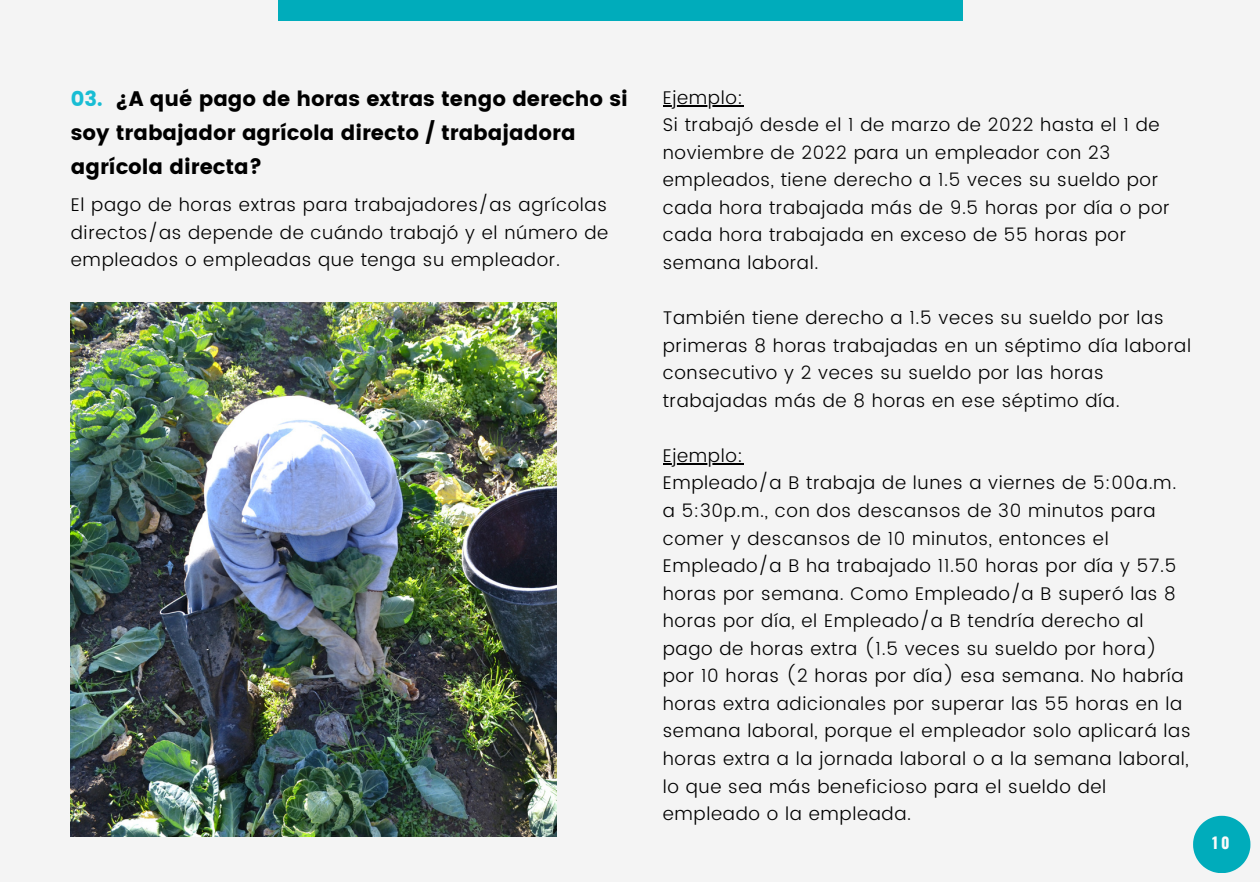
<style>
.page{position:relative;width:1260px;height:882px;background:#f4f4f4}
.page>*{position:absolute;margin:0;border:0;box-sizing:border-box;transform-origin:0 0}
.t1{font:21px/34.1px "Poppins";color:#000}
.t2{font:300 18.38px/27.7px "Poppins";letter-spacing:.035em;color:#000}
.t3{font:700 15.4px "Oswald";color:#fafafa}
.s1{color:#19bdd4}
</style>
<div class="page">
<div style="left:279px;top:0;width:684px;height:21px;background:#00acbb"></div>
<svg style="left:1193px;top:816px;width:57px;height:57px"></svg>
<hr style="left:663px;top:105px;width:81px;height:1px;background:#000">
<hr style="left:663px;top:463px;width:81px;height:1px;background:#000">
<img style="left:71px;top:303px;width:485px;height:534px">
<p class="t1" style="left:71px;top:81px;width:558px"><span class="s1">03.</span> ¿A qué pago de horas extras tengo derecho si soy trabajador agrícola directo / trabajadora agrícola directa?</p>
<p class="t2" style="left:71px;top:191px;width:539px;text-align:justify">El pago de horas extras para trabajadores/as agrícolas directos/as depende de cuándo trabajó y el número de empleados o empleadas que tenga su empleador.</p>
<p class="t2" style="left:663px;top:83px;width:82px">Ejemplo:</p>
<p class="t2" style="left:663px;top:111px;width:508px">Si trabajó desde el 1 de marzo de 2022 hasta el 1 de noviembre de 2022 para un empleador con 23 empleados, tiene derecho a 1.5 veces su sueldo por cada hora trabajada más de 9.5 horas por día o por cada hora trabajada en exceso de 55 horas por semana laboral.</p>
<p class="t2" style="left:663px;top:304px;width:530px">También tiene derecho a 1.5 veces su sueldo por las primeras 8 horas trabajadas en un séptimo día laboral consecutivo y 2 veces su sueldo por las horas trabajadas más de 8 horas en ese séptimo día.</p>
<p class="t2" style="left:663px;top:442px;width:82px">Ejemplo:</p>
<p class="t2" style="left:663px;top:469px;width:529px">Empleado/a B trabaja de lunes a viernes de 5:00a.m. a 5:30p.m., con dos descansos de 30 minutos para comer y descansos de 10 minutos, entonces el Empleado/a B ha trabajado 11.50 horas por día y 57.5 horas por semana. Como Empleado/a B superó las 8 horas por día, el Empleado/a B tendría derecho al pago de horas extra (1.5 veces su sueldo por hora) por 10 horas (2 horas por día) esa semana. No habría horas extra adicionales por superar las 55 horas en la semana laboral, porque el empleador solo aplicará las horas extra a la jornada laboral o a la semana laboral, lo que sea más beneficioso para el sueldo del empleado o la empleada.</p>
<p class="t3" style="left:1212px;top:831px;width:19px">10</p>
</div>
